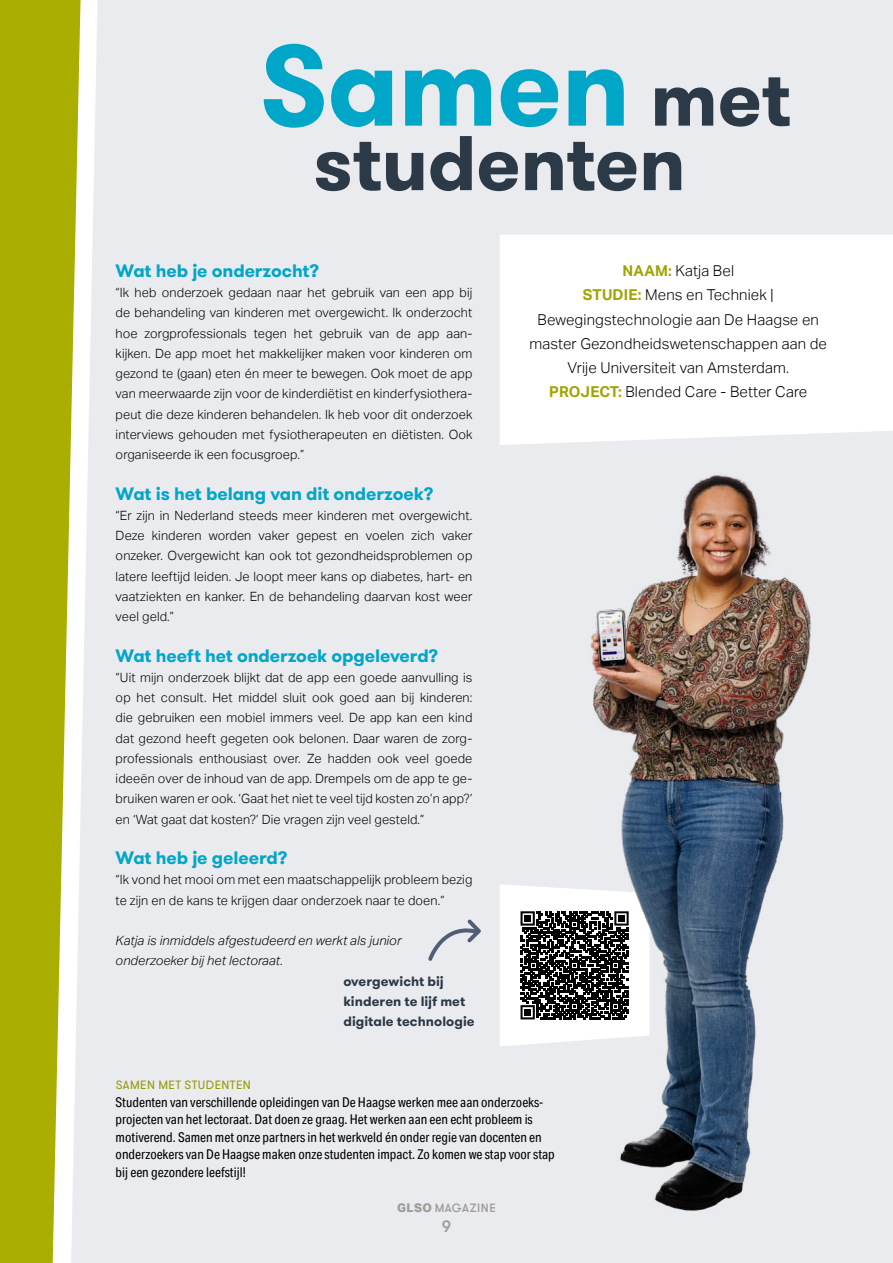
<style>
.page{position:relative;width:893px;height:1263px;background:#fff}
.page>*{position:absolute;margin:0;border:0;box-sizing:border-box;transform-origin:0 0}
.Hoofdstuk{font:700 114px "GT Walsheim Pro";letter-spacing:-.01em;color:#00a6c8}
.Hoofdstuk-2{font:700 77.25px "GT Walsheim Pro";letter-spacing:-.005em;color:#2c3946}
.subhead_2{font:700 18px "GT Walsheim Pro";letter-spacing:-.005em;color:#00a6c8}
.t1{font:500 16.5px "GT Walsheim Pro";color:#9d9d9c}
.body_left{font:300 15px/24px "Aktiv Grotesk";letter-spacing:.01em;color:#000;text-align:center}
.tabel_tekst_9_pt{font:13.5px/17.5px "Aktiv Grotesk Cd";color:#000}
.subhead_4{font:700 13.5px/20.2px "GT Walsheim Pro";letter-spacing:.005em;color:#2c3946}
.body_glossy{font:300 12.75px/20.2px "Aktiv Grotesk";letter-spacing:.01em;color:#000;text-align:justify}
.body_left-2{font:italic 300 12.75px/20.2px "Aktiv Grotesk";letter-spacing:.01em;color:#000}
.t2{font:12px "GT Walsheim Pro";letter-spacing:.03em;color:#959a00}
.t3{font:500 12px "GT Walsheim Pro";letter-spacing:.035em;color:#9d9d9c}
.s1{font-size:77.25px;color:#2c3946}
.s2{font-weight:700;color:#9fa400}
.s3{font-family:"Aktiv Grotesk";font-weight:800}
</style>
<div class="page">
<svg style="left:0;top:0;width:71px;height:1263px;fill:#a9ae00"></svg>
<div style="left:71px;top:0;width:822px;height:1263px;background:#eaebee"></div>
<svg style="left:500px;top:235px;width:393px;height:210px"></svg>
<svg style="left:428px;top:919px;width:53px;height:42px"></svg>
<svg style="left:500px;top:884px;width:39px;height:162px"></svg>
<img style="left:539px;top:398px;width:333px;height:845px">
<p class="Hoofdstuk" style="left:259px;top:11px;width:533px">Samen <span class="s1">met</span></p>
<p class="Hoofdstuk-2" style="left:313px;top:113px;width:374px">studenten</p>
<p class="subhead_2" style="left:116px;top:259px;width:205px">Wat heb je onderzocht?</p>
<p class="body_glossy" style="left:116px;top:282px;width:358px">“Ik heb onderzoek gedaan naar het gebruik van een app bij de behandeling van kinderen met overgewicht. Ik onderzocht hoe zorgprofessionals tegen het gebruik van de app aan&shy;kijken. De app moet het makkelijker maken voor kinderen om gezond te (gaan) eten én meer te bewegen. Ook moet de app van meerwaarde zijn voor de kinderdiëtist en kinderfysiothera&shy;peut die deze kinderen behandelen. Ik heb voor dit onderzoek interviews gehouden met fysiotherapeuten en diëtisten. Ook organiseerde ik een focusgroep.”</p>
<p class="subhead_2" style="left:116px;top:481px;width:319px">Wat is het belang van dit onderzoek?</p>
<p class="body_glossy" style="left:116px;top:505px;width:358px">“Er zijn in Nederland steeds meer kinderen met overgewicht.<br>Deze kinderen worden vaker gepest en voelen zich vaker onzeker. Overgewicht kan ook tot gezondheidsproblemen op latere leeftijd leiden. Je loopt meer kans op diabetes, hart- en vaatziekten en kanker. En de behandeling daarvan kost weer veel geld.”</p>
<p class="subhead_2" style="left:116px;top:643px;width:324px">Wat heeft het onderzoek opgeleverd?</p>
<p class="body_glossy" style="left:116px;top:667px;width:358px">“Uit mijn onderzoek blijkt dat de app een goede aanvulling is op het consult. Het middel sluit ook goed aan bij kinderen: die gebruiken een mobiel immers veel. De app kan een kind dat gezond heeft gegeten ook belonen. Daar waren de zorg&shy;professionals enthousiast over. Ze hadden ook veel goede ideeën over de inhoud van de app. Drempels om de app te ge&shy;bruiken waren er ook. ‘Gaat het niet te veel tijd kosten zo’n app?’ en ‘Wat gaat dat kosten?’ Die vragen zijn veel gesteld.”</p>
<p class="subhead_2" style="left:116px;top:846px;width:173px">Wat heb je geleerd?</p>
<p class="body_glossy" style="left:116px;top:870px;width:358px">“Ik vond het mooi om met een maatschappelijk probleem bezig te zijn en de kans te krijgen daar onderzoek naar te doen.”</p>
<p class="body_left-2" style="left:116px;top:930px;width:287px">Katja is inmiddels afgestudeerd en werkt als junior onderzoeker bij het lectoraat.</p>
<p class="subhead_4" style="left:343px;top:971px;width:133px">overgewicht bij kinderen te lijf met digitale technologie</p>
<p class="body_left" style="left:622px;top:259px;width:113px"><span class="s2">NAAM:</span> Katja Bel</p>
<p class="body_left" style="left:529px;top:283px;width:299px"><span class="s2">STUDIE:</span> Mens en Techniek | Bewegingstechnologie aan De Haagse en master Gezondheidswetenschappen aan de Vrije Universiteit van Amsterdam.</p>
<p class="body_left" style="left:549px;top:379px;width:259px"><span class="s2">PROJECT:</span> Blended Care - Better Care</p>
<p class="t2" style="left:116px;top:1077px;width:137px">SAMEN MET STUDENTEN</p>
<p class="tabel_tekst_9_pt" style="left:116px;top:1093px;width:441px">Studenten van verschillende opleidingen van De Haagse werken mee aan onderzoeks&shy;projecten van het lectoraat. Dat doen ze graag. Het werken aan een echt probleem is motiverend. Samen met onze partners in het werkveld én onder regie van docenten en onderzoekers van De Haagse maken onze studenten impact. Zo komen we stap voor stap bij een gezondere leefstijl!</p>
<p class="t3" style="left:397px;top:1201px;width:100px"><span class="s3">GLSO</span> MAGAZINE</p>
<p class="t1" style="left:442px;top:1216px;width:11px">9</p>
</div>
